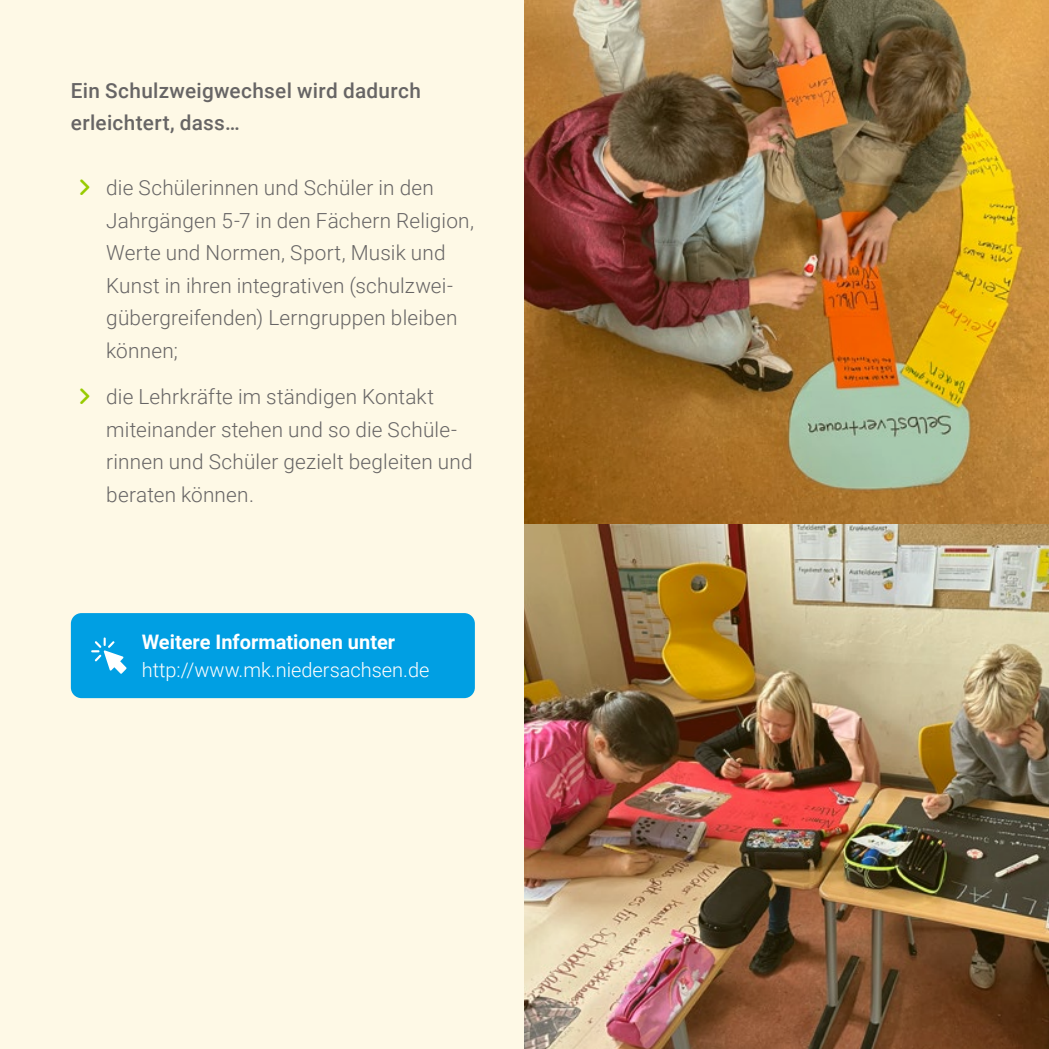
<style>
.page{position:relative;width:1049px;height:1049px;background:#fef9e6}
.page>*{position:absolute;margin:0;border:0;box-sizing:border-box;transform-origin:0 0}
.t1{font:300 20.75px/32.5px "Roboto";letter-spacing:.01em;color:#676565}
.t2{font:500 20.75px/32.5px "Roboto";letter-spacing:.015em;color:#676565}
.t3{font:300 20px "Roboto";color:#fff}
.t4{font:700 20px "Roboto";color:#fff}
</style>
<div class="page">
<div style="left:71px;top:613px;width:404px;height:85px;background:#009fe3;border-radius:11px"></div>
<svg style="left:91px;top:637px;width:36px;height:37px"></svg>
<img style="left:524px;top:0;width:525px;height:1049px">
<p class="t2" style="left:71px;top:73px;width:352px">Ein Schulzweigwechsel wird dadurch erleichtert, dass…</p>
<p class="t1" style="left:106px;top:171px;width:369px">die Schülerinnen und Schüler in den Jahrgängen 5-7 in den Fächern Religion, Werte und Normen, Sport, Musik und Kunst in ihren integrativen (schulzwei&shy;gübergreifenden) Lerngruppen bleiben können;</p>
<p class="t1" style="left:106px;top:380px;width:368px">die Lehrkräfte im ständigen Kontakt miteinander stehen und so die Schüle&shy;rinnen und Schüler gezielt begleiten und beraten können.</p>
<p class="t4" style="left:142px;top:628px;width:255px">Weitere Informationen unter</p>
<p class="t3" style="left:142px;top:656px;width:289px">http://www.mk.niedersachsen.de</p>
</div>
